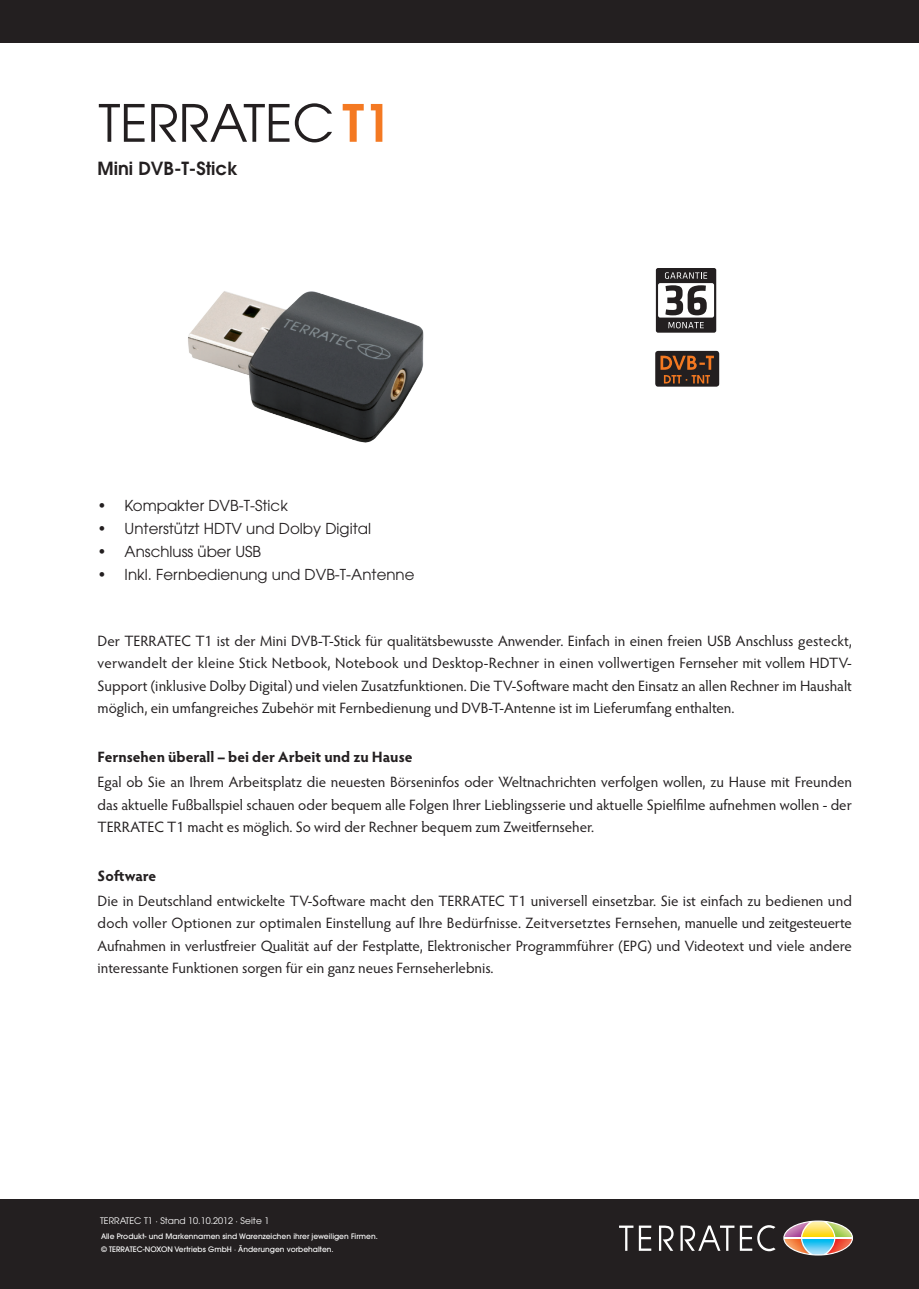
<style>
.page{position:relative;width:919px;height:1289px;background:#fff}
.page>*{position:absolute;margin:0;border:0;box-sizing:border-box;transform-origin:0 0}
.t1{font:51.15px "ITC Avant Garde Pro";color:#231f20}
.t2{font:600 18px "ITC Avant Garde Pro";color:#231f20}
.Texte_Aufzählung{font:15px/22.5px "Hypatia Sans Pro";letter-spacing:-.005em;color:#231f20;text-align:justify}
.t3{font:15px "ITC Avant Garde Pro";color:#231f20}
.Texte_Aufzählung-2{font:700 15px "Hypatia Sans Pro";color:#231f20}
.t4{font:9px "ITC Avant Garde Pro";color:#fff}
.t5{font:500 7.5px/13.2px "ITC Avant Garde Pro";color:#fff}
.s1{font-weight:600;color:#f47922}
</style>
<div class="page">
<div style="left:0;top:1199px;width:918px;height:89px;background:#231f20"></div>
<svg style="left:619px;top:1225px;width:32px;height:25px"></svg>
<svg style="left:659px;top:1225px;width:14px;height:25px"></svg>
<svg style="left:680px;top:1225px;width:95px;height:26px"></svg>
<svg style="left:783px;top:1220px;width:70px;height:35px"></svg>
<div style="left:0;top:0;width:918px;height:43px;background:#231f20"></div>
<img style="left:188px;top:291px;width:236px;height:152px">
<div style="left:655px;top:268px;width:61px;height:65px;background:#231f20;border-radius:2px"></div>
<div style="left:658px;top:283px;width:56px;height:34px;background:#fff;border-radius:2px"></div>
<svg style="left:665px;top:285px;width:41px;height:30px"></svg>
<svg style="left:665px;top:272px;width:42px;height:7px"></svg>
<svg style="left:668px;top:322px;width:35px;height:6px"></svg>
<div style="left:654px;top:350px;width:66px;height:37px;background:#231f20;border-radius:4px"></div>
<div style="left:653px;top:349px;width:68px;height:40px;border:2px solid #fff;border-radius:4px"></div>
<svg style="left:660px;top:355px;width:53px;height:28px"></svg>
<p class="t1" style="left:98px;top:91px;width:295px">TERRATEC <span class="s1">T1</span></p>
<p class="t2" style="left:98px;top:157px;width:141px">Mini DVB-T-Stick</p>
<p class="t3" style="left:98px;top:496px;width:192px">• Kompakter DVB-T-Stick</p>
<p class="t3" style="left:98px;top:519px;width:275px">• Unterstützt HDTV und Dolby Digital</p>
<p class="t3" style="left:98px;top:542px;width:165px">• Anschluss über USB</p>
<p class="t3" style="left:98px;top:565px;width:318px">• Inkl. Fernbedienung und DVB-T-Antenne</p>
<p class="Texte_Aufzählung" style="left:98px;top:628px;width:755px">Der TERRATEC T1 ist der Mini DVB-T-Stick für qualitätsbewusste Anwender. Einfach in einen freien USB Anschluss gesteckt, verwandelt der kleine Stick Netbook, Notebook und Desktop-Rechner in einen vollwertigen Fernseher mit vollem HDTV-Support (inklusive Dolby Digital) und vielen Zusatzfunktionen. Die TV-Software macht den Einsatz an allen Rechner im Haushalt möglich, ein umfangreiches Zubehör mit Fernbedienung und DVB-T-Antenne ist im Lieferumfang enthalten.</p>
<p class="Texte_Aufzählung-2" style="left:98px;top:746px;width:316px">Fernsehen überall – bei der Arbeit und zu Hause</p>
<p class="Texte_Aufzählung" style="left:98px;top:770px;width:755px">Egal ob Sie an Ihrem Arbeitsplatz die neuesten Börseninfos oder Weltnachrichten verfolgen wollen, zu Hause mit Freunden das aktuelle Fußballspiel schauen oder bequem alle Folgen Ihrer Lieblingsserie und aktuelle Spielfilme aufnehmen wollen - der TERRATEC T1 macht es möglich. So wird der Rechner bequem zum Zweitfernseher.</p>
<p class="Texte_Aufzählung-2" style="left:98px;top:865px;width:60px">Software</p>
<p class="Texte_Aufzählung" style="left:98px;top:889px;width:755px">Die in Deutschland entwickelte TV-Software macht den TERRATEC T1 universell einsetzbar. Sie ist einfach zu bedienen und doch voller Optionen zur optimalen Einstellung auf Ihre Bedürfnisse. Zeitversetztes Fernsehen, manuelle und zeitgesteuerte Aufnahmen in verlustfreier Qualität auf der Festplatte, Elektronischer Programmführer (EPG) und Videotext und viele andere interessante Funktionen sorgen für ein ganz neues Fernseherlebnis.</p>
<p class="t4" style="left:100px;top:1215px;width:171px">TERRATEC T1 · Stand 10.10.2012 · Seite 1</p>
<p class="t5" style="left:101px;top:1229px;width:278px">Alle Produkt- und Markennamen sind Warenzeichen ihrer jeweiligen Firmen. © TERRATEC-NOXON Vertriebs GmbH · Änderungen vorbehalten.</p>
</div>
